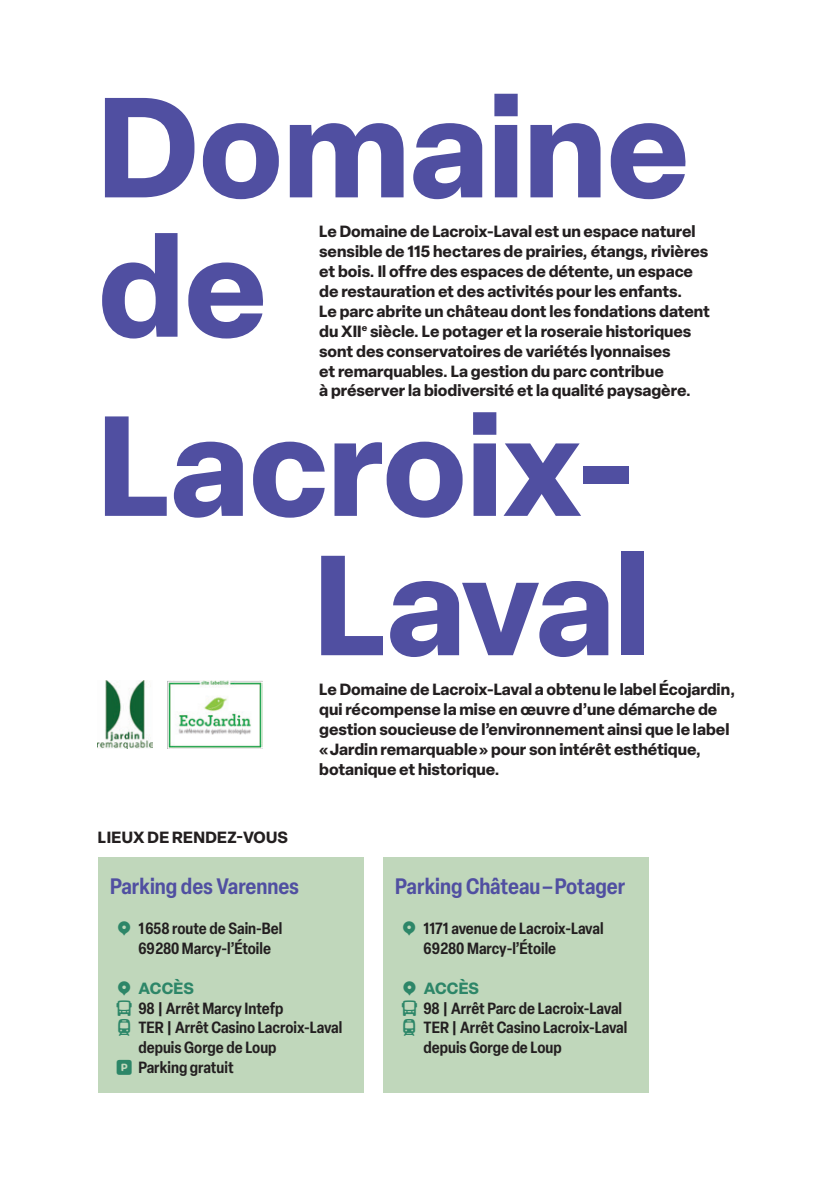
<style>
.page{position:relative;width:840px;height:1191px;background:#fff}
.page>*{position:absolute;margin:0;border:0;box-sizing:border-box;transform-origin:0 0}
.H3_-_Noir{font:700 140px/139.2px "Elza";color:#504fa1}
.H3_-_Noir-2{font:600 condensed 22px "Elza";color:#504fa1}
.Chapo{font:700 16px/19.8px "Elza";color:#231f20}
.t1{font:600 condensed 16px/19.8px "Elza";color:#231f20}
.Lieux_de_RDV{font:700 16px "Elza";letter-spacing:.02em;color:#231f20}
.t2{font:700 16px "Elza";letter-spacing:.01em;color:#2d8668}
.s1{font-family:"SF Pro";font-weight:400;font-stretch:normal;color:#2d8668}
.s2{font-family:"SF Pro";font-weight:400}
</style>
<div class="page">
<img style="left:167px;top:681px;width:95px;height:68px">
<img style="left:98px;top:681px;width:55px;height:68px">
<div style="left:383px;top:857px;width:265px;height:236px;background:#c0d7bb"></div>
<div style="left:98px;top:857px;width:265px;height:236px;background:#c0d7bb"></div>
<p class="H3_-_Noir" style="left:98px;top:74px;width:593px">Domaine de</p>
<p class="Chapo" style="left:319px;top:221px;width:392px">Le Domaine de Lacroix-Laval est un espace naturel sensible de 115 hectares de prairies, étangs, rivières et bois. Il offre des espaces de détente, un espace de restauration et des activités pour les enfants.<br>Le parc abrite un château dont les fondations datent du XII<sup>e</sup> siècle. Le potager et la roseraie historiques sont des conservatoires de variétés lyonnaises<br>et remarquables. La gestion du parc contribue<br>à préserver la biodiversité et la qualité paysagère.</p>
<p class="H3_-_Noir" style="left:98px;top:393px;width:553px;text-align:right">Lacroix-<br>Laval</p>
<p class="Lieux_de_RDV" style="left:98px;top:826px;width:191px">LIEUX DE RENDEZ-VOUS</p>
<p class="Chapo" style="left:319px;top:679px;width:417px">Le Domaine de Lacroix-Laval a obtenu le label Écojardin, qui récompense la mise en œuvre d’une démarche de gestion soucieuse de l’environnement ainsi que le label « Jardin remarquable » pour son intérêt esthétique, botanique et historique.</p>
<p class="H3_-_Noir-2" style="left:110px;top:871px;width:190px">Parking des Varennes</p>
<p class="t1" style="left:138px;top:918px;width:145px;text-indent:-21px"><span class="s1">ⷧ</span> 1 658 route de Sain-Bel<br>69 280 Marcy-l’Étoile</p>
<p class="t2" style="left:117px;top:976px;width:78px"><span class="s2">ⷧ</span> ACCÈS</p>
<p class="t1" style="left:115px;top:997px;width:170px"><span class="s1">ㆪ</span> 98 | Arrêt Marcy Intefp</p>
<p class="t1" style="left:138px;top:1017px;width:205px;text-indent:-22px"><span class="s1">ㆶ</span> TER | Arrêt Casino Lacroix-Laval depuis Gorge de Loup</p>
<p class="t1" style="left:138px;top:1057px;width:97px">Parking gratuit</p>
<p class="H3_-_Noir-2" style="left:395px;top:871px;width:231px">Parking Château – Potager</p>
<p class="t1" style="left:423px;top:918px;width:181px;text-indent:-21px"><span class="s1">ⷧ</span> 1171 avenue de Lacroix-Laval<br>69 280 Marcy-l’Étoile</p>
<p class="t2" style="left:402px;top:976px;width:78px"><span class="s2">ⷧ</span> ACCÈS</p>
<p class="t1" style="left:400px;top:997px;width:223px"><span class="s1">ㆪ</span> 98 | Arrêt Parc de Lacroix-Laval</p>
<p class="t1" style="left:423px;top:1017px;width:205px;text-indent:-22px"><span class="s1">ㆶ</span> TER | Arrêt Casino Lacroix-Laval depuis Gorge de Loup</p>
</div>
